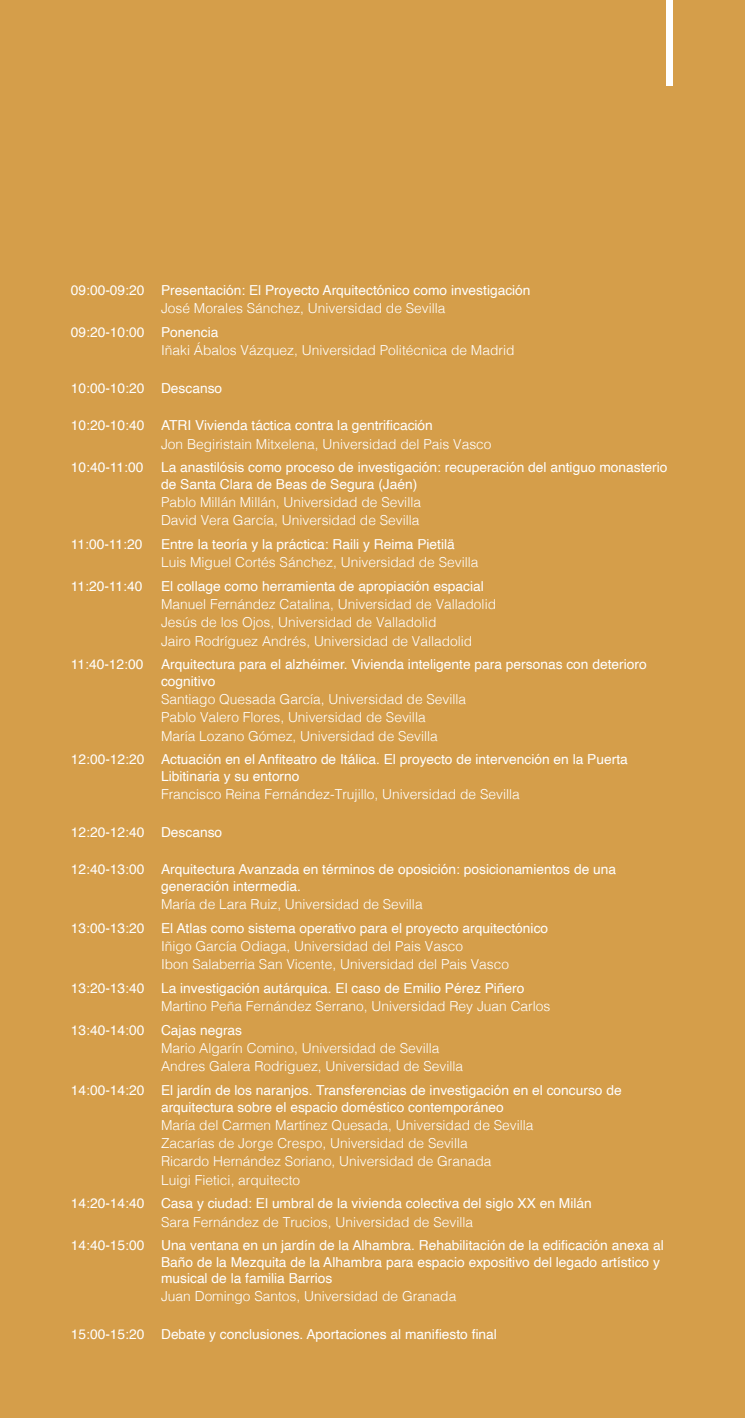
<style>
.page{position:relative;width:745px;height:1418px;background:#fff}
.page>*{position:absolute;margin:0;border:0;box-sizing:border-box;transform-origin:0 0}
.t1{font:300 125px "Montserrat";color:#fff}
.t2{font:13.75px/16.5px "Helvetica";color:#fff}
.t3{font:300 13.75px "Helvetica";color:#fff}
</style>
<div class="page">
<div style="left:0;top:0;width:744px;height:1417px;background:#d59e4a"></div>
<p class="t1" style="left:651px;top:-44px;width:38px">I</p>
<p class="t2" style="left:71px;top:282px;width:461px">09:00-09:20 Presentación: El Proyecto Arquitectónico como investigación</p>
<p class="t3" style="left:161px;top:296px;width:286px">José Morales Sánchez, Universidad de Sevilla</p>
<p class="t2" style="left:71px;top:324px;width:149px">09:20-10:00 Ponencia</p>
<p class="t3" style="left:161px;top:338px;width:355px">Iñaki Ábalos Vázquez, Universidad Politécnica de Madrid</p>
<p class="t2" style="left:71px;top:380px;width:153px">10:00-10:20 Descanso</p>
<p class="t2" style="left:71px;top:417px;width:363px">10:20-10:40 ATRI Vivienda táctica contra la gentrificación</p>
<p class="t3" style="left:161px;top:432px;width:332px">Jon Begiristain Mitxelena, Universidad del Pais Vasco</p>
<p class="t2" style="left:71px;top:459px;width:74px">10:40-11:00</p>
<p class="t2" style="left:161px;top:459px;width:507px">La anastilósis como proceso de investigación: recuperación del antiguo monasterio de Santa Clara de Beas de Segura (Jaén)</p>
<p class="t3" style="left:161px;top:490px;width:261px">Pablo Millán Millán, Universidad de Sevilla</p>
<p class="t3" style="left:161px;top:508px;width:260px">David Vera García, Universidad de Sevilla</p>
<p class="t2" style="left:71px;top:536px;width:73px">11:00-11:20</p>
<p class="t2" style="left:161px;top:536px;width:295px">Entre la teoría y la práctica: Raili y Reima Pietilä</p>
<p class="t3" style="left:161px;top:550px;width:319px">Luis Miguel Cortés Sánchez, Universidad de Sevilla</p>
<p class="t2" style="left:71px;top:578px;width:73px">11:20-11:40</p>
<p class="t2" style="left:161px;top:578px;width:324px">El collage como herramienta de apropiación espacial</p>
<p class="t3" style="left:161px;top:592px;width:336px">Manuel Fernández Catalina, Universidad de Valladolid</p>
<p class="t3" style="left:161px;top:610px;width:277px">Jesús de los Ojos, Universidad de Valladolid</p>
<p class="t3" style="left:161px;top:629px;width:312px">Jairo Rodríguez Andrés, Universidad de Valladolid</p>
<p class="t2" style="left:71px;top:656px;width:74px">11:40-12:00</p>
<p class="t2" style="left:161px;top:656px;width:487px">Arquitectura para el alzhéimer. Vivienda inteligente para personas con deterioro cognitivo</p>
<p class="t3" style="left:161px;top:687px;width:306px">Santiago Quesada García, Universidad de Sevilla</p>
<p class="t3" style="left:161px;top:705px;width:266px">Pablo Valero Flores, Universidad de Sevilla</p>
<p class="t3" style="left:161px;top:724px;width:278px">María Lozano Gómez, Universidad de Sevilla</p>
<p class="t2" style="left:161px;top:751px;width:468px;text-indent:-90px">12:00-12:20 Actuación en el Anfiteatro de Itálica. El proyecto de intervención en la Puerta<br>Libitinaria y su entorno</p>
<p class="t3" style="left:161px;top:782px;width:360px">Francisco Reina Fernández-Trujillo, Universidad de Sevilla</p>
<p class="t2" style="left:71px;top:824px;width:153px">12:20-12:40 Descanso</p>
<p class="t2" style="left:161px;top:861px;width:456px;text-indent:-90px">12:40-13:00 Arquitectura Avanzada en términos de oposición: posicionamientos de una generación intermedia.</p>
<p class="t3" style="left:161px;top:892px;width:263px">María de Lara Ruiz, Universidad de Sevilla</p>
<p class="t2" style="left:71px;top:920px;width:478px">13:00-13:20 El Atlas como sistema operativo para el proyecto arquitectónico</p>
<p class="t3" style="left:161px;top:934px;width:303px">Iñigo García Odiaga, Universidad del Pais Vasco</p>
<p class="t3" style="left:161px;top:952px;width:349px">Ibon Salaberria San Vicente, Universidad del Pais Vasco</p>
<p class="t2" style="left:71px;top:980px;width:454px">13:20-13:40 La investigación autárquica. El caso de Emilio Pérez Piñero</p>
<p class="t3" style="left:161px;top:994px;width:390px">Martino Peña Fernández Serrano, Universidad Rey Juan Carlos</p>
<p class="t2" style="left:71px;top:1022px;width:172px">13:40-14:00 Cajas negras</p>
<p class="t3" style="left:161px;top:1036px;width:280px">Mario Algarín Comino, Universidad de Sevilla</p>
<p class="t3" style="left:161px;top:1054px;width:303px">Andres Galera Rodriguez, Universidad de Sevilla</p>
<p class="t2" style="left:161px;top:1082px;width:462px;text-indent:-90px">14:00-14:20 El jardín de los naranjos. Transferencias de investigación en el concurso de arquitectura sobre el espacio doméstico contemporáneo</p>
<p class="t3" style="left:161px;top:1113px;width:374px">María del Carmen Martínez Quesada, Universidad de Sevilla</p>
<p class="t3" style="left:161px;top:1131px;width:308px">Zacarías de Jorge Crespo, Universidad de Sevilla</p>
<p class="t3" style="left:161px;top:1149px;width:332px">Ricardo Hernández Soriano, Universidad de Granada</p>
<p class="t3" style="left:161px;top:1168px;width:141px">Luigi Fietici, arquitecto</p>
<p class="t2" style="left:71px;top:1195px;width:522px">14:20-14:40 Casa y ciudad: El umbral de la vivienda colectiva del siglo XX en Milán</p>
<p class="t3" style="left:161px;top:1209px;width:313px">Sara Fernández de Trucios, Universidad de Sevilla</p>
<p class="t2" style="left:161px;top:1237px;width:504px;text-indent:-90px">14:40-15:00 Una ventana en un jardín de la Alhambra. Rehabilitación de la edificación anexa al<br>Baño de la Mezquita de la Alhambra para espacio expositivo del legado artístico y musical de la familia Barrios</p>
<p class="t3" style="left:161px;top:1284px;width:296px">Juan Domingo Santos, Universidad de Granada</p>
<p class="t2" style="left:71px;top:1326px;width:427px">15:00-15:20 Debate y conclusiones. Aportaciones al manifiesto final</p>
</div>
